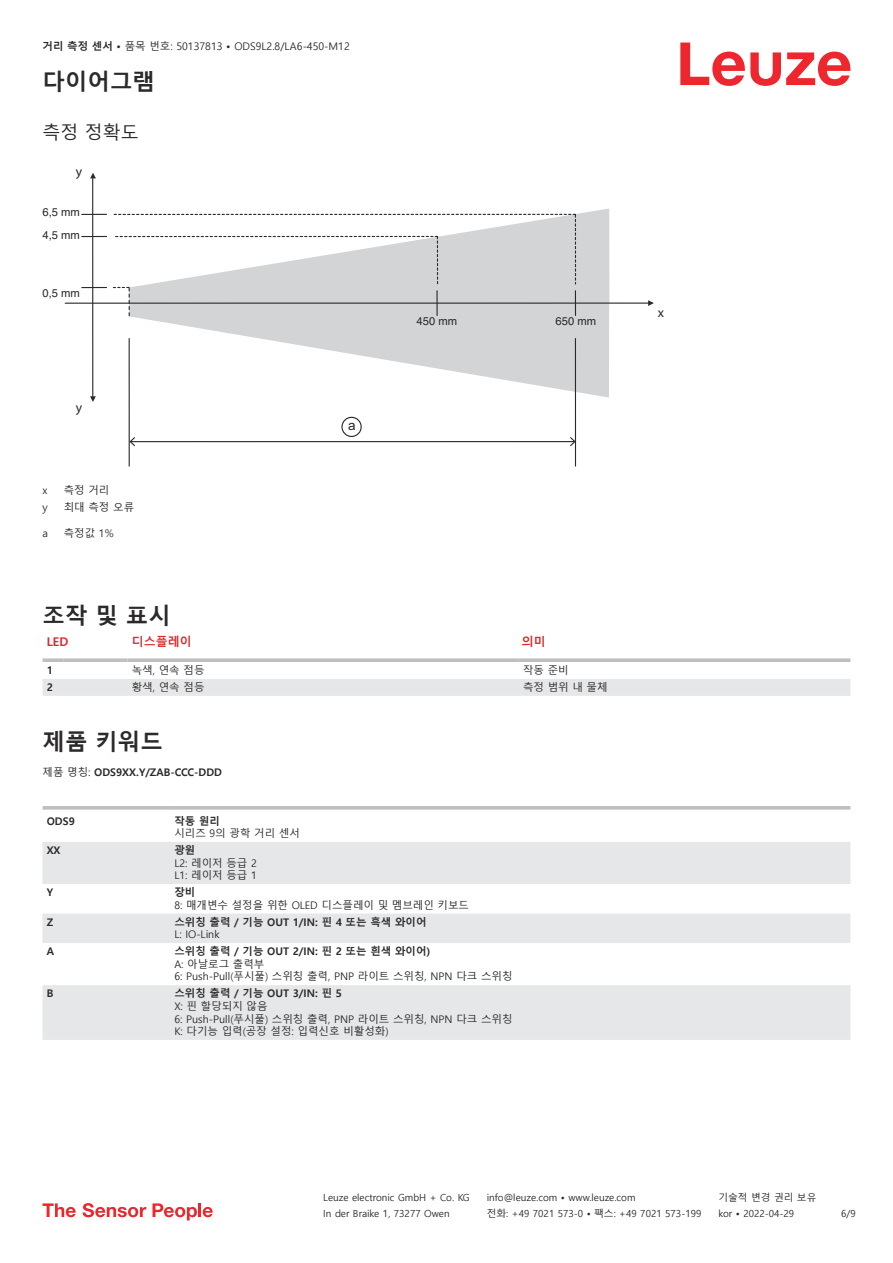
<style>
.page{position:relative;width:893px;height:1263px;background:#fff}
.page>*{position:absolute;margin:0;border:0;box-sizing:border-box;transform-origin:0 0}
.t1{font:700 22.5px "Malgun Gothic";color:#2b292a}
.t2{font:18px "Malgun Gothic";color:#2b292a}
.t3{font:13.5px "Myriad Pro";color:#2b292a}
.t4{font:13.5px "Arial";color:#242728}
.t5{font:700 12px "Malgun Gothic";color:#db2a30}
.t6{font:11.25px/23.1px "Helvetica";color:#2b292a}
.t7{font:10.5px/12.6px "Malgun Gothic";color:#2b292a}
.t8{font:700 10.5px "Malgun Gothic";color:#2b292a}
.t9{font:9.75px "Malgun Gothic";color:#2b292a}
.s1{font-weight:700}
.s2{font-weight:400}
</style>
<div class="page">
<svg style="left:680px;top:43px;width:170px;height:43px"></svg>
<div style="left:43px;top:679px;width:807px;height:17px;background:#e6e7e9"></div>
<svg style="left:43px;top:658px;width:21px;height:4px"></svg>
<svg style="left:64px;top:658px;width:64px;height:4px"></svg>
<svg style="left:128px;top:658px;width:391px;height:4px;background:#c3c5c7"></svg>
<svg style="left:519px;top:658px;width:331px;height:4px"></svg>
<svg style="left:43px;top:842px;width:807px;height:198px;fill:#e6e7e9"></svg>
<svg style="left:43px;top:806px;width:127px;height:4px"></svg>
<svg style="left:170px;top:806px;width:680px;height:4px;background:#c3c5c7"></svg>
<svg style="left:43px;top:1203px;width:33px;height:14px"></svg>
<svg style="left:83px;top:1203px;width:63px;height:14px"></svg>
<svg style="left:153px;top:1203px;width:44px;height:17px"></svg>
<hr style="left:198px;top:1203px;width:3px;height:14px;background:#ed272d">
<svg style="left:203px;top:1207px;width:10px;height:10px"></svg>
<svg style="left:129px;top:208px;width:480px;height:95px;fill:#d2d4d5"></svg>
<svg style="left:134px;top:304px;width:475px;height:93px;fill:#d2d4d5"></svg>
<hr style="left:92px;top:179px;width:1px;height:218px;background:#2b292a">
<svg style="left:90px;top:396px;width:6px;height:6px"></svg>
<svg style="left:90px;top:173px;width:6px;height:5px"></svg>
<hr style="left:65px;top:303px;width:587px;height:1px;background:#2b292a">
<svg style="left:648px;top:300px;width:6px;height:6px"></svg>
<svg style="left:82px;top:236px;width:25px;height:1px"></svg>
<svg style="left:82px;top:214px;width:25px;height:1px"></svg>
<svg style="left:82px;top:287px;width:25px;height:1px"></svg>
<svg style="left:113px;top:214px;width:463px;height:103px"></svg>
<hr style="left:575px;top:338px;width:1px;height:128px;background:#2b292a">
<hr style="left:129px;top:338px;width:1px;height:128px;background:#2b292a">
<hr style="left:131px;top:441px;width:443px;height:1px;background:#2b292a">
<svg style="left:570px;top:437px;width:5px;height:9px"></svg>
<svg style="left:129px;top:437px;width:6px;height:9px"></svg>
<div style="left:341px;top:417px;width:21px;height:20px;border:1px solid #232728;border-radius:50%"></div>
<p class="t7" style="left:43px;top:40px;width:309px"><span class="s1">거리 측정 센서 •</span> 품목 번호: 50137813 <span class="s1">•</span> ODS9L2.8/LA6-450-M12</p>
<h1 class="t1" style="left:43px;top:69px;width:114px">다이어그램</h1>
<h2 class="t2" style="left:43px;top:122px;width:98px">측정 정확도</h2>
<p class="t3" style="left:76px;top:166px;width:8px">y</p>
<p class="t6" style="left:43px;top:201px;width:39px">6,5 mm<br>4,5 mm</p>
<p class="t6" style="left:43px;top:282px;width:39px">0,5 mm</p>
<p class="t3" style="left:76px;top:402px;width:8px">y</p>
<p class="t7" style="left:43px;top:484px;width:6px">x</p>
<p class="t7" style="left:64px;top:484px;width:47px">측정 거리</p>
<p class="t7" style="left:43px;top:502px;width:7px">y</p>
<p class="t7" style="left:64px;top:501px;width:72px">최대 측정 오류</p>
<p class="t7" style="left:43px;top:527px;width:7px">a</p>
<p class="t7" style="left:64px;top:527px;width:51px">측정값 1%</p>
<p class="t4" style="left:348px;top:420px;width:9px">a</p>
<p class="t6" style="left:417px;top:310px;width:42px">450 mm</p>
<p class="t6" style="left:555px;top:310px;width:42px">650 mm</p>
<h1 class="t1" style="left:43px;top:602px;width:130px">조작 및 표시</h1>
<p class="t5" style="left:47px;top:635px;width:23px">LED</p>
<p class="t5" style="left:132px;top:635px;width:61px">디스플레이</p>
<p class="t5" style="left:522px;top:635px;width:25px">의미</p>
<p class="t8" style="left:47px;top:664px;width:8px">1</p>
<p class="t7" style="left:132px;top:664px;width:74px">녹색, 연속 점등</p>
<p class="t7" style="left:523px;top:664px;width:47px">작동 준비</p>
<p class="t8" style="left:47px;top:681px;width:8px">2</p>
<p class="t7" style="left:132px;top:681px;width:74px">황색, 연속 점등</p>
<p class="t7" style="left:523px;top:681px;width:86px">측정 범위 내 물체</p>
<h1 class="t1" style="left:43px;top:729px;width:122px">제품 키워드</h1>
<p class="t8" style="left:43px;top:765px;width:181px"><span class="s2">제품 명칭:</span> ODS9XX.Y/ZAB-CCC-DDD</p>
<p class="t8" style="left:47px;top:814px;width:30px">ODS9</p>
<p class="t8" style="left:174px;top:814px;width:47px">작동 원리</p>
<p class="t7" style="left:174px;top:827px;width:127px">시리즈 9의 광학 거리 센서</p>
<p class="t8" style="left:47px;top:844px;width:15px">XX</p>
<p class="t8" style="left:174px;top:844px;width:22px">광원</p>
<p class="t7" style="left:174px;top:857px;width:84px">L2: 레이저 등급 2<br>L1: 레이저 등급 1</p>
<p class="t8" style="left:47px;top:886px;width:8px">Y</p>
<p class="t8" style="left:174px;top:886px;width:22px">장비</p>
<p class="t7" style="left:174px;top:899px;width:296px">8: 매개변수 설정을 위한 OLED 디스플레이 및 멤브레인 키보드</p>
<p class="t8" style="left:47px;top:916px;width:8px">Z</p>
<p class="t8" style="left:174px;top:916px;width:254px">스위칭 출력 / 기능 OUT 1/IN: 핀 4 또는 흑색 와이어</p>
<p class="t7" style="left:174px;top:928px;width:47px">L: IO-Link</p>
<p class="t8" style="left:47px;top:945px;width:9px">A</p>
<p class="t8" style="left:174px;top:945px;width:257px">스위칭 출력 / 기능 OUT 2/IN: 핀 2 또는 흰색 와이어)</p>
<p class="t7" style="left:174px;top:958px;width:340px">A: 아날로그 출력부<br>6: Push-Pull(푸시풀) 스위칭 출력, PNP 라이트 스위칭, NPN 다크 스위칭</p>
<p class="t8" style="left:47px;top:988px;width:8px">B</p>
<p class="t8" style="left:174px;top:987px;width:169px">스위칭 출력 / 기능 OUT 3/IN: 핀 5</p>
<p class="t7" style="left:174px;top:1000px;width:340px">X: 핀 할당되지 않음<br>6: Push-Pull(푸시풀) 스위칭 출력, PNP 라이트 스위칭, NPN 다크 스위칭<br>K: 다기능 입력(공장 설정: 입력신호 비활성화)</p>
<p class="t3" style="left:658px;top:307px;width:8px">x</p>
<p class="t9" style="left:323px;top:1192px;width:148px">Leuze electronic GmbH + Co. KG</p>
<p class="t9" style="left:487px;top:1192px;width:150px">info@leuze.com • www.leuze.com</p>
<p class="t9" style="left:718px;top:1192px;width:100px">기술적 변경 권리 보유</p>
<p class="t9" style="left:323px;top:1208px;width:128px">In der Braike 1, 73277 Owen</p>
<p class="t9" style="left:487px;top:1208px;width:216px">전화: +49 7021 573-0 • 팩스: +49 7021 573-199</p>
<p class="t9" style="left:718px;top:1208px;width:77px">kor • 2022-04-29</p>
<p class="t9" style="left:841px;top:1208px;width:16px">6 /9</p>
</div>
